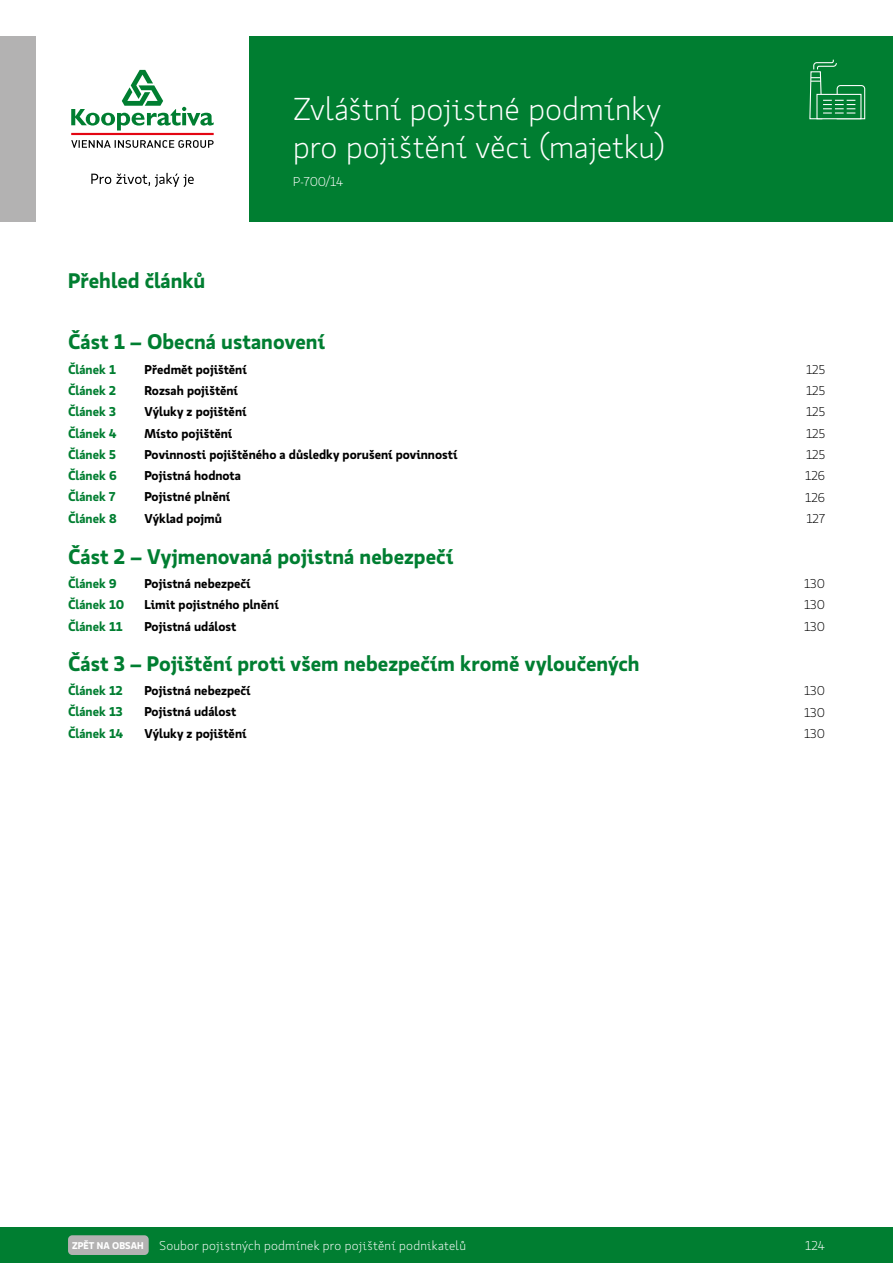
<style>
.page{position:relative;width:893px;height:1263px;background:#fff}
.page>*{position:absolute;margin:0;border:0;box-sizing:border-box;transform-origin:0 0}
.t1{font:300 31.5px/37.8px "Koop Pro";color:#fff}
.t2{font:700 21px "Koop Pro";color:#007e31}
.t3{font:700 12.75px "Koop Pro";color:#000}
.t4{font:700 12.75px "Koop Pro";color:#007e31}
.t5{font:300 12.75px "Koop Pro";letter-spacing:.015em;color:#fff}
.t6{font:300 12.75px "Koop Pro";color:#000}
.s1{font-weight:700;font-size:9.75px}
</style>
<div class="page">
<div style="left:0;top:1227px;width:893px;height:36px;background:#007e31"></div>
<div style="left:68px;top:1235px;width:81px;height:20px;background:#b3b2b2;border-radius:4px"></div>
<div style="left:249px;top:36px;width:644px;height:186px;background:#007e31"></div>
<div style="left:0;top:36px;width:36px;height:186px;background:#b3b2b2"></div>
<svg style="left:71px;top:70px;width:143px;height:60px"></svg>
<svg style="left:91px;top:173px;width:103px;height:14px"></svg>
<hr style="left:71px;top:133px;width:143px;height:2px;background:#e30613">
<svg style="left:71px;top:140px;width:143px;height:8px"></svg>
<svg style="left:809px;top:59px;width:57px;height:61px"></svg>
<h2 class="t2" style="left:68px;top:266px;width:139px">Přehled článků</h2>
<h1 class="t1" style="left:293px;top:90px;width:373px">Zvláštní pojistné podmínky pro pojištění věci (majetku)</h1>
<p class="t5" style="left:293px;top:173px;width:52px">P-700/14</p>
<h2 class="t2" style="left:68px;top:327px;width:258px">Část 1 – Obecná ustanovení</h2>
<p class="t4" style="left:68px;top:360px;width:49px">Článek 1</p>
<p class="t3" style="left:145px;top:360px;width:104px">Předmět pojištění</p>
<p class="t6" style="left:806px;top:361px;width:20px">125</p>
<p class="t4" style="left:68px;top:381px;width:49px">Článek 2</p>
<p class="t3" style="left:145px;top:381px;width:95px">Rozsah pojištění</p>
<p class="t6" style="left:806px;top:382px;width:20px">125</p>
<p class="t4" style="left:68px;top:403px;width:49px">Článek 3</p>
<p class="t3" style="left:145px;top:403px;width:103px">Výluky z pojištění</p>
<p class="t6" style="left:806px;top:404px;width:20px">125</p>
<p class="t4" style="left:68px;top:424px;width:50px">Článek 4</p>
<p class="t3" style="left:145px;top:424px;width:89px">Místo pojištění</p>
<p class="t6" style="left:806px;top:425px;width:20px">125</p>
<p class="t4" style="left:68px;top:445px;width:49px">Článek 5</p>
<p class="t3" style="left:145px;top:445px;width:314px">Povinnosti pojištěného a důsledky porušení povinností</p>
<p class="t6" style="left:806px;top:446px;width:20px">125</p>
<p class="t4" style="left:68px;top:466px;width:50px">Článek 6</p>
<p class="t3" style="left:145px;top:466px;width:98px">Pojistná hodnota</p>
<p class="t6" style="left:805px;top:467px;width:21px">126</p>
<p class="t4" style="left:68px;top:488px;width:49px">Článek 7</p>
<p class="t3" style="left:145px;top:488px;width:87px">Pojistné plnění</p>
<p class="t6" style="left:805px;top:489px;width:21px">126</p>
<p class="t4" style="left:68px;top:509px;width:50px">Článek 8</p>
<p class="t3" style="left:145px;top:509px;width:79px">Výklad pojmů</p>
<p class="t6" style="left:806px;top:510px;width:20px">127</p>
<h2 class="t2" style="left:68px;top:541px;width:387px">Část 2 – Vyjmenovaná pojistná nebezpečí</h2>
<p class="t4" style="left:68px;top:574px;width:50px">Článek 9</p>
<p class="t3" style="left:145px;top:574px;width:108px">Pojistná nebezpečí</p>
<p class="t6" style="left:804px;top:575px;width:22px">130</p>
<p class="t4" style="left:68px;top:596px;width:58px">Článek 10</p>
<p class="t3" style="left:145px;top:596px;width:136px">Limit pojistného plnění</p>
<p class="t6" style="left:804px;top:596px;width:22px">130</p>
<p class="t4" style="left:68px;top:617px;width:56px">Článek 11</p>
<p class="t3" style="left:145px;top:617px;width:93px">Pojistná událost</p>
<p class="t6" style="left:804px;top:618px;width:22px">130</p>
<h2 class="t2" style="left:68px;top:648px;width:573px">Část 3 – Pojištění proti všem nebezpečím kromě vyloučených</h2>
<p class="t4" style="left:68px;top:682px;width:56px">Článek 12</p>
<p class="t3" style="left:145px;top:682px;width:108px">Pojistná nebezpečí</p>
<p class="t6" style="left:804px;top:682px;width:22px">130</p>
<p class="t4" style="left:68px;top:703px;width:56px">Článek 13</p>
<p class="t3" style="left:145px;top:703px;width:93px">Pojistná událost</p>
<p class="t6" style="left:804px;top:704px;width:22px">130</p>
<p class="t4" style="left:68px;top:724px;width:57px">Článek 14</p>
<p class="t3" style="left:145px;top:724px;width:103px">Výluky z pojištění</p>
<p class="t6" style="left:804px;top:725px;width:22px">130</p>
<p class="t5" style="left:72px;top:1237px;width:395px"><span class="s1">ZPĚT NA OBSAH</span> Soubor pojistných podmínek pro pojištění podnikatelů</p>
<p class="t5" style="left:805px;top:1237px;width:21px">124</p>
</div>
